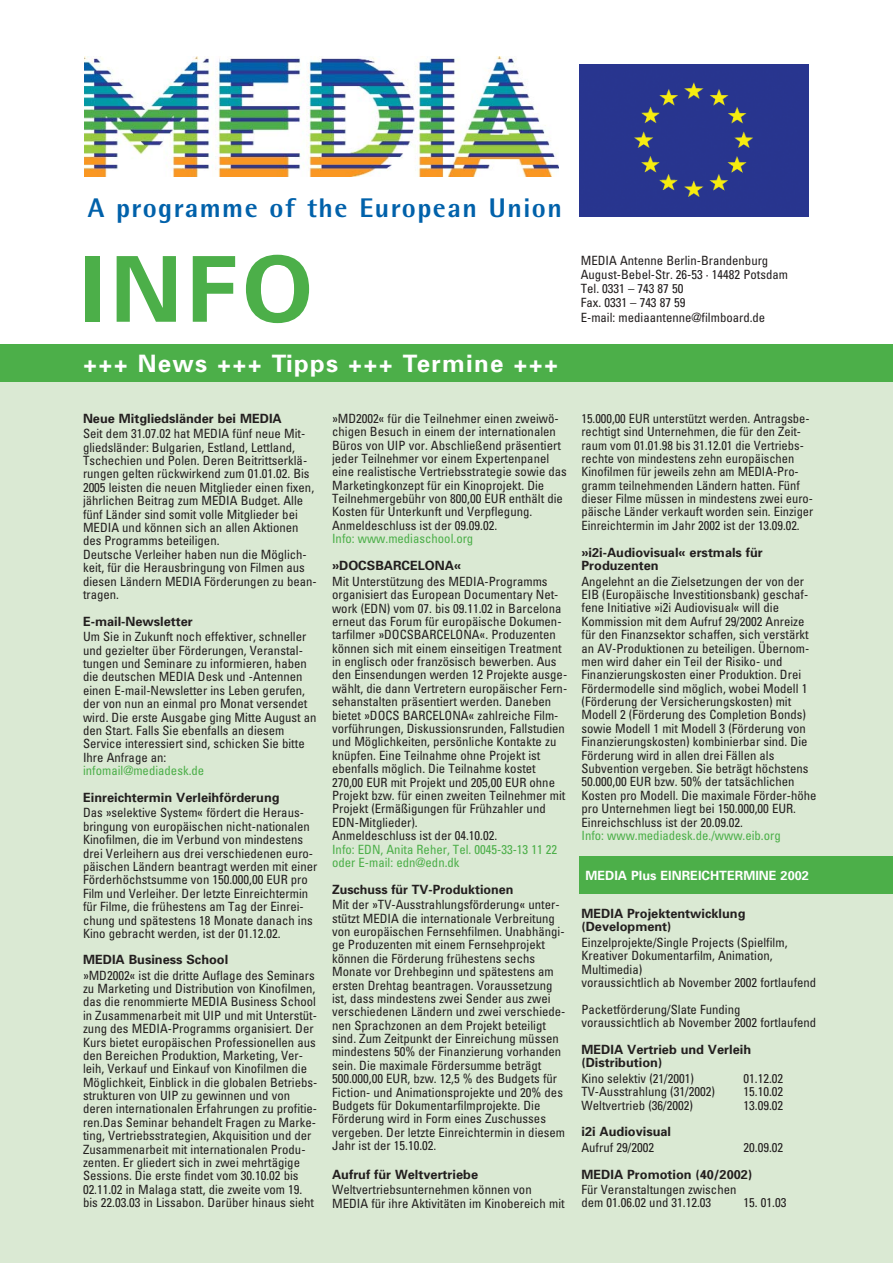
<style>
.page{position:relative;width:893px;height:1263px;background:#fff}
.page>*{position:absolute;margin:0;border:0;box-sizing:border-box;transform-origin:0 0}
.t1{font:700 90.9px "Univers";color:#4caf49}
.t2{font:800 27px "Rotis Semi Sans";letter-spacing:.055em;color:#0061aa}
.t3{font:700 24px "Univers";letter-spacing:.055em;color:#fff}
.t4{font:300 13.5px "Futura";color:#231f1f}
.t5{font:condensed 12.75px/13.4px "Univers";color:#231f1f}
.t6{font:700 12.75px/13.4px "Univers";color:#231f1f}
.t7{font:condensed 12.75px/13.4px "Univers";color:#4caf49}
.t8{font:700 12.75px "Univers";color:#fff}
.t9{font:300 12px "Futura";color:#231f1f}
.s1{font-weight:800}
</style>
<div class="page">
<div style="left:0;top:345px;width:892px;height:38px;background:#4caf49"></div>
<div style="left:0;top:383px;width:892px;height:880px;background:#dae9d3"></div>
<img style="left:84px;top:57px;width:474px;height:120px">
<div style="left:579px;top:65px;width:230px;height:152px;background:#28358f"></div>
<div style="left:579px;top:856px;width:313px;height:37px;background:#4caf49"></div>
<h2 class="t2" style="left:88px;top:198px;width:475px">A programme of the European Union</h2>
<h1 class="t1" style="left:80px;top:256px;width:234px">INFO</h1>
<h3 class="t3" style="left:83px;top:355px;width:476px">+++ News +++ Tipps +++ Termine +++</h3>
<p class="t5" style="left:580px;top:254px;width:209px;line-height:14.2px">MEDIA Antenne Berlin-Brandenburg<br>August-Bebel-Str. 26-53 · 14482 Potsdam<br>Tel. 0331 – 743 87 50<br>Fax. 0331 – 743 87 59<br>E-mail: mediaantenne@filmboard.de</p>
<p class="t5" style="left:332px;top:413px;width:236px">»MD2002« für die Teilnehmer einen zweiwö&shy;chigen Besuch in einem der internationalen Büros von UIP vor. Abschließend präsentiert jeder Teilnehmer vor einem Expertenpanel eine realistische Vertriebsstrategie sowie das Marketingkonzept für ein Kinoprojekt. Die Teilnehmergebühr von 800,00 EUR enthält die Kosten für Unterkunft und Verpflegung.<br>Anmeldeschluss ist der 09.09.02.</p>
<p class="t7" style="left:332px;top:533px;width:143px">Info: www.mediaschool.org</p>
<p class="t6" style="left:332px;top:560px;width:130px">»DOCSBARCELONA«</p>
<p class="t5" style="left:332px;top:576px;width:237px">Mit Unterstützung des MEDIA-Programms organisiert das European Documentary Net&shy;work (EDN) vom 07. bis 09.11.02 in Barcelona erneut das Forum für europäische Dokumen&shy;tarfilmer »DOCSBARCELONA«. Produzenten können sich mit einem einseitigen Treatment in englisch oder französisch bewerben. Aus den Einsendungen werden 12 Projekte ausge&shy;wählt, die dann Vertretern europäischer Fern&shy;sehanstalten präsentiert werden. Daneben bietet »DOCS BARCELONA« zahlreiche Film&shy;vorführungen, Diskussionsrunden, Fallstudien und Möglichkeiten, persönliche Kontakte zu knüpfen. Eine Teilnahme ohne Projekt ist ebenfalls möglich. Die Teilnahme kostet 270,00 EUR mit Projekt und 205,00 EUR ohne Projekt bzw. für einen zweiten Teilnehmer mit Projekt (Ermäßigungen für Frühzahler und EDN-Mitglieder).<br>Anmeldeschluss ist der 04.10.02.</p>
<p class="t7" style="left:332px;top:843px;width:226px">Info: EDN, Anita Reher, Tel. 0045-33-13 11 22 oder E-mail: edn@edn.dk</p>
<p class="t6" style="left:332px;top:884px;width:183px">Zuschuss für TV-Produktionen</p>
<p class="t5" style="left:332px;top:899px;width:235px">Mit der »TV-Ausstrahlungsförderung« unter&shy;stützt MEDIA die internationale Verbreitung von europäischen Fernsehfilmen. Unabhängi&shy;ge Produzenten mit einem Fernsehprojekt können die Förderung frühestens sechs Monate vor Drehbeginn und spätestens am ersten Drehtag beantragen. Voraussetzung ist, dass mindestens zwei Sender aus zwei verschiedenen Ländern und zwei verschiede&shy;nen Sprachzonen an dem Projekt beteiligt sind. Zum Zeitpunkt der Einreichung müssen mindestens 50% der Finanzierung vorhanden sein. Die maximale Fördersumme beträgt 500.000,00 EUR, bzw. 12,5 % des Budgets für Fiction- und Animationsprojekte und 20% des Budgets für Dokumentarfilmprojekte. Die Förderung wird in Form eines Zuschusses vergeben. Der letzte Einreichtermin in diesem Jahr ist der 15.10.02.</p>
<p class="t6" style="left:332px;top:1169px;width:147px">Aufruf für Weltvertriebe</p>
<p class="t5" style="left:332px;top:1184px;width:234px">Weltvertriebsunternehmen können von<br>MEDIA für ihre Aktivitäten im Kinobereich mit</p>
<p class="t6" style="left:83px;top:413px;width:200px">Neue Mitgliedsländer bei MEDIA</p>
<p class="t5" style="left:83px;top:428px;width:235px">Seit dem 31.07.02 hat MEDIA fünf neue Mit&shy;gliedsländer: Bulgarien, Estland, Lettland, Tschechien und Polen. Deren Beitrittserklä&shy;rungen gelten rückwirkend zum 01.01.02. Bis 2005 leisten die neuen Mitglieder einen fixen, jährlichen Beitrag zum MEDIA Budget. Alle fünf Länder sind somit volle Mitglieder bei MEDIA und können sich an allen Aktionen des Programms beteiligen.<br>Deutsche Verleiher haben nun die Möglich&shy;keit, für die Herausbringung von Filmen aus diesen Ländern MEDIA Förderungen zu bean&shy;tragen.</p>
<p class="t6" style="left:83px;top:616px;width:111px">E-mail-Newsletter</p>
<p class="t5" style="left:83px;top:631px;width:235px">Um Sie in Zukunft noch effektiver, schneller und gezielter über Förderungen, Veranstal&shy;tungen und Seminare zu informieren, haben die deutschen MEDIA Desk und -Antennen einen E-mail-Newsletter ins Leben gerufen, der von nun an einmal pro Monat versendet wird. Die erste Ausgabe ging Mitte August an den Start. Falls Sie ebenfalls an diesem Service interessiert sind, schicken Sie bitte Ihre Anfrage an:</p>
<p class="t7" style="left:83px;top:765px;width:123px">infomail@mediadesk.de</p>
<p class="t6" style="left:83px;top:792px;width:198px">Einreichtermin Verleihförderung</p>
<p class="t5" style="left:83px;top:807px;width:236px">Das »selektive System« fördert die Heraus&shy;bringung von europäischen nicht-nationalen Kinofilmen, die im Verbund von mindestens drei Verleihern aus drei verschiedenen euro&shy;päischen Ländern beantragt werden mit einer Förderhöchstsumme von 150.000,00 EUR pro Film und Verleiher. Der letzte Einreichtermin für Filme, die frühestens am Tag der Einrei&shy;chung und spätestens 18 Monate danach ins Kino gebracht werden, ist der 01.12.02.</p>
<p class="t6" style="left:83px;top:954px;width:147px">MEDIA Business School</p>
<p class="t5" style="left:83px;top:970px;width:236px">»MD2002« ist die dritte Auflage des Seminars zu Marketing und Distribution von Kinofilmen, das die renommierte MEDIA Business School in Zusammenarbeit mit UIP und mit Unterstüt&shy;zung des MEDIA-Programms organisiert. Der Kurs bietet europäischen Professionellen aus den Bereichen Produktion, Marketing, Ver&shy;leih, Verkauf und Einkauf von Kinofilmen die Möglichkeit, Einblick in die globalen Betriebs&shy;strukturen von UIP zu gewinnen und von deren internationalen Erfahrungen zu profitie&shy;ren.Das Seminar behandelt Fragen zu Marke&shy;ting, Vertriebsstrategien, Akquisition und der Zusammenarbeit mit internationalen Produ&shy;zenten. Er gliedert sich in zwei mehrtägige Sessions. Die erste findet vom 30.10.02 bis 02.11.02 in Malaga statt, die zweite vom 19. bis 22.03.03 in Lissabon. Darüber hinaus sieht</p>
<p class="t5" style="left:581px;top:413px;width:233px">15.000,00 EUR unterstützt werden. Antragsbe&shy;rechtigt sind Unternehmen, die für den Zeit&shy;raum vom 01.01.98 bis 31.12.01 die Vertriebs&shy;rechte von mindestens zehn europäischen Kinofilmen für jeweils zehn am MEDIA-Pro&shy;gramm teilnehmenden Ländern hatten. Fünf dieser Filme müssen in mindestens zwei euro&shy;päische Länder verkauft worden sein. Einziger Einreichtermin im Jahr 2002 ist der 13.09.02.</p>
<p class="t6" style="left:581px;top:547px;width:183px">»i2i-Audiovisual« erstmals für<br>Produzenten</p>
<p class="t5" style="left:581px;top:576px;width:237px">Angelehnt an die Zielsetzungen der von der EIB (Europäische Investitionsbank) geschaf&shy;fene Initiative »i2i Audiovisual« will die Kommission mit dem Aufruf 29/2002 Anreize für den Finanzsektor schaffen, sich verstärkt an AV-Produktionen zu beteiligen. Übernom&shy;men wird daher ein Teil der Risiko- und Finanzierungskosten einer Produktion. Drei Fördermodelle sind möglich, wobei Modell 1 (Förderung der Versicherungskosten) mit Modell 2 (Förderung des Completion Bonds) sowie Modell 1 mit Modell 3 (Förderung von Finanzierungskosten) kombinierbar sind. Die Förderung wird in allen drei Fällen als Subvention vergeben. Sie beträgt höchstens 50.000,00 EUR bzw. 50% der tatsächlichen Kosten pro Modell. Die maximale Förder-höhe pro Unternehmen liegt bei 150.000,00 EUR.<br>Einreichschluss ist der 20.09.02.</p>
<p class="t7" style="left:581px;top:830px;width:201px">Info: www.mediadesk.de./www.eib.org</p>
<p class="t8" style="left:585px;top:871px;width:225px">MEDIA Plus EINREICHTERMINE 2002</p>
<p class="t6" style="left:581px;top:908px;width:165px">MEDIA Projektentwicklung (Development)</p>
<p class="t5" style="left:581px;top:937px;width:236px">Einzelprojekte/Single Projects (Spielfilm, Kreativer Dokumentarfilm, Animation, Multimedia)<br>voraussichtlich ab November 2002 fortlaufend</p>
<p class="t5" style="left:581px;top:1004px;width:236px">Packetförderung/Slate Funding voraussichtlich ab November 2002 fortlaufend</p>
<p class="t6" style="left:581px;top:1044px;width:171px">MEDIA Vertrieb und Verleih (Distribution)</p>
<p class="t5" style="left:581px;top:1073px;width:114px">Kino selektiv (21/2001)</p>
<p class="t5" style="left:743px;top:1073px;width:41px">01.12.02</p>
<p class="t5" style="left:581px;top:1086px;width:135px">TV-Ausstrahlung (31/2002)</p>
<p class="t5" style="left:743px;top:1086px;width:41px">15.10.02</p>
<p class="t5" style="left:581px;top:1099px;width:113px">Weltvertrieb (36/2002)</p>
<p class="t5" style="left:743px;top:1099px;width:41px">13.09.02</p>
<p class="t6" style="left:581px;top:1126px;width:91px">i2i Audiovisual</p>
<p class="t5" style="left:581px;top:1142px;width:74px">Aufruf 29/2002</p>
<p class="t5" style="left:743px;top:1142px;width:41px">20.09.02</p>
<p class="t6" style="left:581px;top:1168px;width:172px">MEDIA Promotion (40/2002)</p>
<p class="t5" style="left:581px;top:1184px;width:156px">Für Veranstaltungen zwischen dem 01.06.02 und 31.12.03</p>
<p class="t5" style="left:743px;top:1197px;width:44px">15. 01.03</p>
<p class="t4" style="left:84px;top:1201px;width:10px">8</p>
<p class="t9" style="left:558px;top:1201px;width:194px">MDM Infomagazin <span class="s1">Trailer</span> 03/2002</p>
</div>
